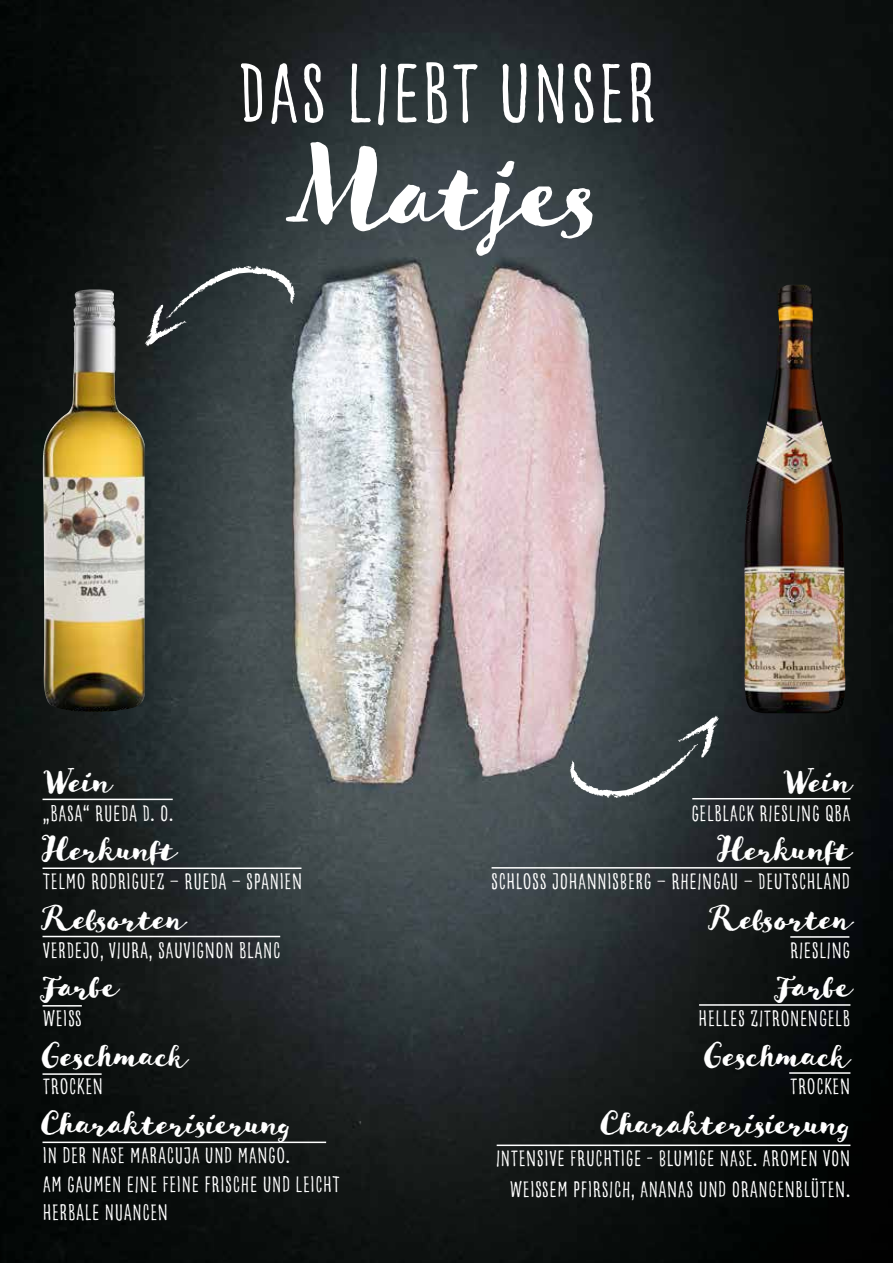
<style>
.page{position:relative;width:893px;height:1263px;background:#fff}
.page>*{position:absolute;margin:0;border:0;box-sizing:border-box;transform-origin:0 0}
.t1{font:108px "Goodlife Brush";color:#fff}
.t2{font:90px "Goodlife Sans Condensed";color:#fff}
.t3{font:33px "Goodlife Brush";color:#fff}
.t4{font:24px/28.8px "Goodlife Sans Condensed";color:#fff;text-align:center}
</style>
<div class="page">
<img style="left:0;top:0;width:893px;height:1263px">
<hr style="left:692px;top:798px;width:158px;height:1px;background:#fff">
<hr style="left:492px;top:867px;width:358px;height:1px;background:#fff">
<hr style="left:790px;top:936px;width:59px;height:2px;background:#fff">
<hr style="left:699px;top:1004px;width:151px;height:2px;background:#fff">
<hr style="left:789px;top:1072px;width:61px;height:2px;background:#fff">
<hr style="left:497px;top:1144px;width:353px;height:2px;background:#fff">
<hr style="left:43px;top:799px;width:130px;height:1px;background:#fff">
<hr style="left:43px;top:867px;width:258px;height:2px;background:#fff">
<hr style="left:43px;top:936px;width:237px;height:1px;background:#fff">
<hr style="left:43px;top:1005px;width:39px;height:1px;background:#fff">
<hr style="left:43px;top:1073px;width:59px;height:2px;background:#fff">
<hr style="left:43px;top:1141px;width:283px;height:2px;background:#fff">
<img style="left:42px;top:289px;width:103px;height:423px">
<img style="left:744px;top:285px;width:102px;height:430px">
<svg style="left:145px;top:266px;width:150px;height:81px"></svg>
<svg style="left:570px;top:715px;width:149px;height:83px"></svg>
<h2 class="t2" style="left:237px;top:43px;width:422px">DAS LIEBT UNSER</h2>
<h1 class="t1" style="left:293px;top:124px;width:309px">Matjes</h1>
<h3 class="t3" style="left:43px;top:760px;width:69px">Wein</h3>
<p class="t4" style="left:43px;top:799px;width:132px">„BASA“ RUEDA D. O.</p>
<h3 class="t3" style="left:43px;top:829px;width:134px">Herkunft</h3>
<p class="t4" style="left:43px;top:867px;width:261px">TELMO RODRIGUEZ – RUEDA – SPANIEN</p>
<h3 class="t3" style="left:43px;top:897px;width:143px">Rebsorten</h3>
<p class="t4" style="left:43px;top:936px;width:240px">VERDEJO, VIURA, SAUVIGNON BLANC</p>
<h3 class="t3" style="left:43px;top:966px;width:76px">Farbe</h3>
<p class="t4" style="left:43px;top:1004px;width:41px">WEIß</p>
<h3 class="t3" style="left:43px;top:1034px;width:147px">Geschmack</h3>
<p class="t4" style="left:43px;top:1073px;width:62px">TROCKEN</p>
<h3 class="t3" style="left:43px;top:1102px;width:250px">Charakterisierung</h3>
<p class="t4" style="left:43px;top:1141px;width:299px;text-align:left">IN DER NASE MARACUJA UND MANGO.<br>AM GAUMEN EINE FEINE FRISCHE UND LEICHT<br>HERBALE NUANCEN</p>
<h3 class="t3" style="left:782px;top:760px;width:69px">Wein</h3>
<p class="t4" style="left:691px;top:799px;width:161px">GELBLACK RIESLING QBA</p>
<h3 class="t3" style="left:718px;top:829px;width:134px">Herkunft</h3>
<p class="t4" style="left:491px;top:867px;width:361px">SCHLOSS JOHANNISBERG – RHEINGAU – DEUTSCHLAND</p>
<h3 class="t3" style="left:709px;top:897px;width:143px">Rebsorten</h3>
<p class="t4" style="left:790px;top:936px;width:62px">RIESLING</p>
<h3 class="t3" style="left:776px;top:966px;width:76px">Farbe</h3>
<p class="t4" style="left:698px;top:1004px;width:154px">HELLES ZITRONENGELB</p>
<h3 class="t3" style="left:705px;top:1034px;width:147px">Geschmack</h3>
<p class="t4" style="left:790px;top:1073px;width:62px">TROCKEN</p>
<h3 class="t3" style="left:602px;top:1102px;width:250px">Charakterisierung</h3>
<p class="t4" style="left:496px;top:1142px;width:356px;line-height:31.5px">INTENSIVE FRUCHTIGE - BLUMIGE NASE. AROMEN VON<br>WEIßEM PFIRSICH, ANANAS UND ORANGENBLÜTEN.</p>
</div>
